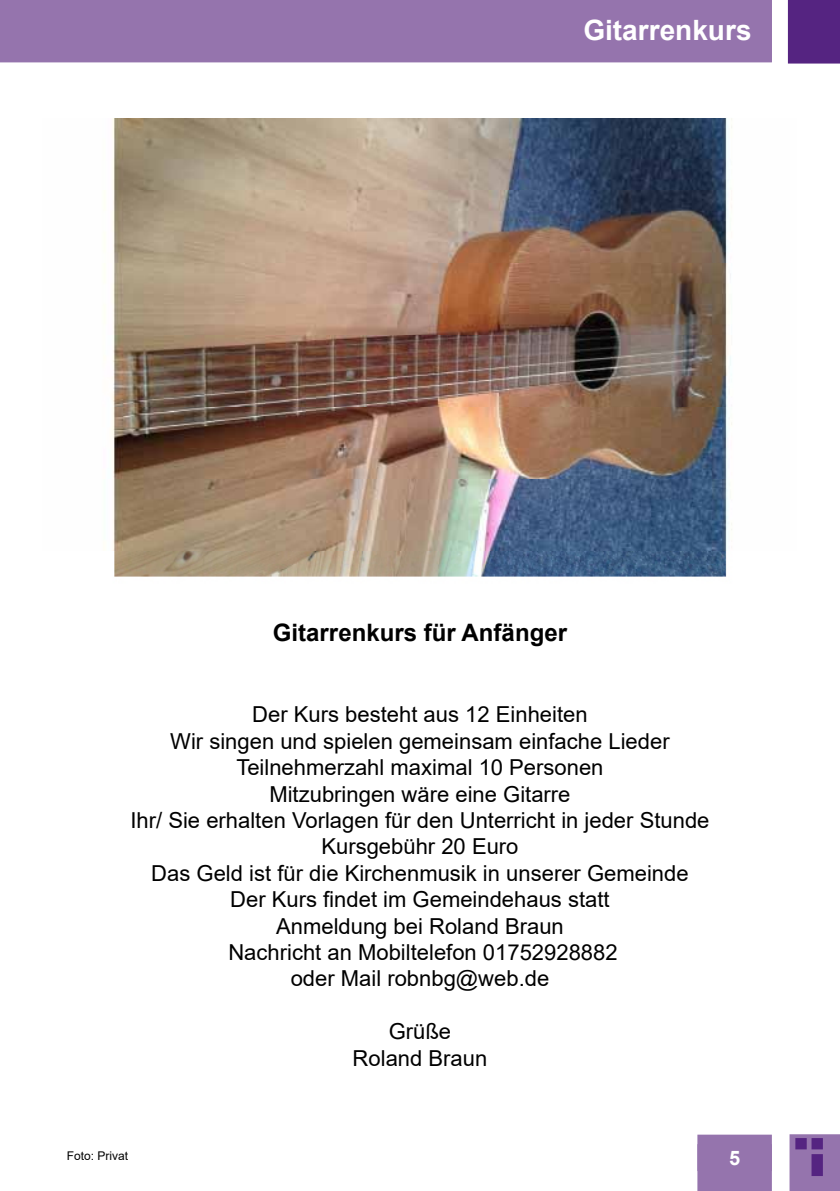
<style>
.page{position:relative;width:840px;height:1191px;background:#fff}
.page>*{position:absolute;margin:0;border:0;box-sizing:border-box;transform-origin:0 0}
.t1{font:700 28px "Arial";color:#fff}
.t2{font:700 24px "Arial";color:#000}
.t3{font:22px/26.4px "Arial";color:#000;text-align:center}
.t4{font:700 20px "Arial";color:#fff}
.t5{font:12px "Arial";color:#000}
</style>
<div class="page">
<div style="left:0;top:0;width:771px;height:62px;background:#9574ad"></div>
<div style="left:787px;top:0;width:52px;height:64px;background:#552481"></div>
<div style="left:697px;top:1134px;width:74px;height:57px;background:#9574ad"></div>
<div style="left:698px;top:1145px;width:72px;height:25px;background:#9574ad"></div>
<div style="left:697px;top:1144px;width:74px;height:27px;border:2px solid #9574ad"></div>
<svg style="left:789px;top:1134px;width:50px;height:57px;background:#9574ad"></svg>
<div style="left:811px;top:1138px;width:11px;height:11px;background:#552481;border:2px solid #552481"></div>
<div style="left:794px;top:1138px;width:12px;height:11px;background:#552481;border:2px solid #552481"></div>
<div style="left:811px;top:1154px;width:11px;height:22px;background:#552481;border:2px solid #552481"></div>
<img style="left:111px;top:118px;width:621px;height:459px">
<p class="t1" style="left:583px;top:10px;width:170px">Gitarrenkurs</p>
<p class="t2" style="left:273px;top:615px;width:295px">Gitarrenkurs für Anfänger</p>
<p class="t3" style="left:130px;top:701px;width:580px">Der Kurs besteht aus 12 Einheiten<br>Wir singen und spielen gemeinsam einfache Lieder Teilnehmerzahl maximal 10 Personen<br>Mitzubringen wäre eine Gitarre<br>Ihr/ Sie erhalten Vorlagen für den Unterricht in jeder Stunde Kursgebühr 20 Euro<br>Das Geld ist für die Kirchenmusik in unserer Gemeinde<br>Der Kurs findet im Gemeindehaus statt<br>Anmeldung bei Roland Braun<br>Nachricht an Mobiltelefon 01752928882<br>oder Mail robnbg@web.de</p>
<p class="t3" style="left:352px;top:1018px;width:136px">Grüße<br>Roland Braun</p>
<p class="t5" style="left:67px;top:1147px;width:63px">Foto: Privat</p>
<p class="t4" style="left:728px;top:1143px;width:13px">5</p>
</div>
